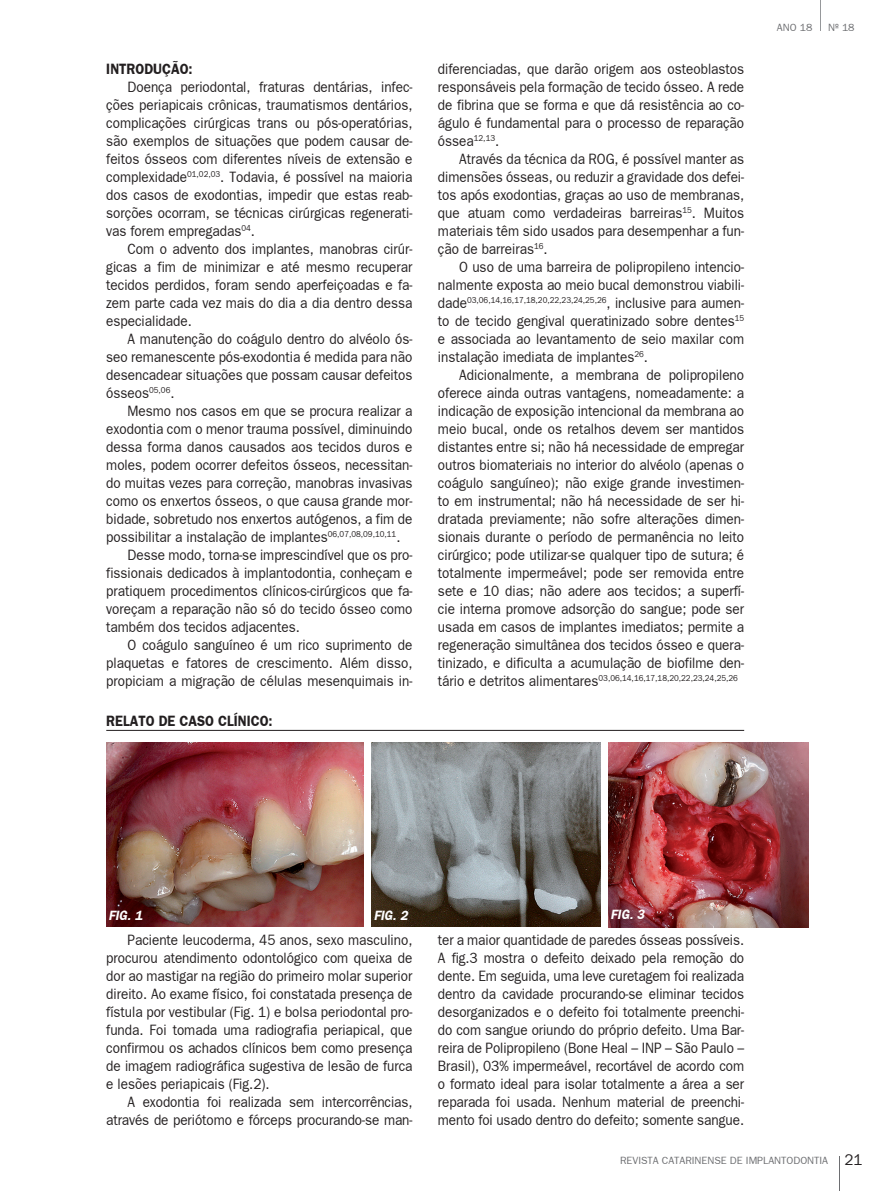
<style>
.page{position:relative;width:893px;height:1191px;background:#fff}
.page>*{position:absolute;margin:0;border:0;box-sizing:border-box;transform-origin:0 0}
.t1{font:15px/18px "Frankfurt Gothic Plain";color:#231f20;text-align:justify;scale:.9 1}
.t2{font:700 15px "Frankfurt Gothic";color:#231f20;scale:.9 1}
.t3{font:italic 700 13.5px "Frankfurt Gothic";color:#fff;scale:.93 1}
.t4{font:10.5px "Frankfurt Gothic Plain";color:#6c6d70}
.t5{font:8.7px "Frankfurt Gothic Plain";color:#231f20;scale:.9 1}
.s1{font-size:15px}
.s2{font-size:15.75px;color:#231f20}
</style>
<div class="page">
<hr style="left:839px;top:1156px;width:1px;height:35px;background:#6d6e71">
<svg style="left:820px;top:0;width:1px;height:31px"></svg>
<hr style="left:106px;top:730px;width:638px;height:1px;background:#231f20">
<img style="left:106px;top:743px;width:258px;height:183px">
<img style="left:372px;top:743px;width:229px;height:183px">
<img style="left:608px;top:743px;width:200px;height:184px">
<p class="t2" style="left:106px;top:60px;width:98px">INTRODUÇÃO:</p>
<p class="t1" style="left:106px;top:78px;width:342px;text-indent:21px">Doença periodontal, fraturas dentárias, infec&shy;ções periapicais crônicas, traumatismos dentários, complicações cirúrgicas trans ou pós-operatórias, são exemplos de situações que podem causar de&shy;feitos ósseos com diferentes níveis de extensão e complexidade<sup>01,02,03</sup>. Todavia, é possível na maioria dos casos de exodontias, impedir que estas reab&shy;sorções ocorram, se técnicas cirúrgicas regenerati&shy;vas forem empregadas<sup>04</sup>.</p>
<p class="t1" style="left:106px;top:240px;width:342px;text-indent:21px">Com o advento dos implantes, manobras cirúr&shy;gicas a fim de minimizar e até mesmo recuperar tecidos perdidos, foram sendo aperfeiçoadas e fa&shy;zem parte cada vez mais do dia a dia dentro dessa especialidade.</p>
<p class="t1" style="left:106px;top:330px;width:342px;text-indent:21px">A manutenção do coágulo dentro do alvéolo ós&shy;seo remanescente pós-exodontia é medida para não desencadear situações que possam causar defeitos ósseos<sup>05,06</sup>.</p>
<p class="t1" style="left:128px;top:402px;width:318px">Mesmo nos casos em que se procura realizar a</p>
<p class="t1" style="left:106px;top:420px;width:342px">exodontia com o menor trauma possível, diminuindo</p>
<p class="t1" style="left:106px;top:438px;width:342px">dessa forma danos causados aos tecidos duros e</p>
<p class="t1" style="left:106px;top:456px;width:342px">moles, podem ocorrer defeitos ósseos, necessitan-</p>
<p class="t1" style="left:106px;top:474px;width:342px">do muitas vezes para correção, manobras invasivas</p>
<p class="t1" style="left:106px;top:492px;width:342px">como os enxertos ósseos, o que causa grande mor-</p>
<p class="t1" style="left:106px;top:510px;width:342px">bidade, sobretudo nos enxertos autógenos, a fim de</p>
<p class="t1" style="left:106px;top:528px;width:328px">possibilitar a instalação de implantes<sup>06,07,08,09,10,11</sup>.</p>
<p class="t1" style="left:128px;top:546px;width:318px">Desse modo, torna-se imprescindível que os pro-</p>
<p class="t1" style="left:106px;top:564px;width:342px">fissionais dedicados à implantodontia, conheçam e</p>
<p class="t1" style="left:106px;top:582px;width:342px">pratiquem procedimentos clínicos-cirúrgicos que fa-</p>
<p class="t1" style="left:106px;top:600px;width:342px">voreçam a reparação não só do tecido ósseo como</p>
<p class="t1" style="left:106px;top:618px;width:216px">também dos tecidos adjacentes.</p>
<p class="t1" style="left:128px;top:636px;width:318px">O coágulo sanguíneo é um rico suprimento de</p>
<p class="t1" style="left:106px;top:654px;width:342px">plaquetas e fatores de crescimento. Além disso,</p>
<p class="t1" style="left:106px;top:672px;width:342px">propiciam a migração de células mesenquimais in-</p>
<p class="t2" style="left:106px;top:711px;width:186px">RELATO DE CASO CLÍNICO:</p>
<p class="t1" style="left:438px;top:60px;width:342px">diferenciadas, que darão origem aos osteoblastos responsáveis pela formação de tecido ósseo. A rede de fibrina que se forma e que dá resistência ao co&shy;águlo é fundamental para o processo de reparação óssea<sup>12,13</sup>.</p>
<p class="t1" style="left:438px;top:150px;width:342px;text-indent:21px">Através da técnica da ROG, é possível manter as dimensões ósseas, ou reduzir a gravidade dos defei&shy;tos após exodontias, graças ao uso de membranas, que atuam como verdadeiras barreiras<sup>15</sup>. Muitos materiais têm sido usados para desempenhar a fun&shy;ção de barreiras<sup>16</sup>.</p>
<p class="t1" style="left:438px;top:258px;width:342px;text-align:right">O uso de uma barreira de polipropileno intencio&shy;nalmente exposta ao meio bucal demonstrou viabili-</p>
<p class="t5" style="left:438px;top:295px;width:342px"><span class="s1">dade</span>03,06,14,16,17,18,20,22,23,24,25,26<span class="s1">, inclusive para aumen-</span></p>
<p class="t1" style="left:438px;top:312px;width:342px">to de tecido gengival queratinizado sobre dentes<sup>15 </sup>e associada ao levantamento de seio maxilar com instalação imediata de implantes<sup>26</sup>.</p>
<p class="t1" style="left:438px;top:366px;width:342px;text-indent:21px">Adicionalmente, a membrana de polipropileno oferece ainda outras vantagens, nomeadamente: a indicação de exposição intencional da membrana ao meio bucal, onde os retalhos devem ser mantidos distantes entre si; não há necessidade de empregar outros biomateriais no interior do alvéolo (apenas o coágulo sanguíneo); não exige grande investimen&shy;to em instrumental; não há necessidade de ser hi&shy;dratada previamente; não sofre alterações dimen&shy;sionais durante o período de permanência no leito cirúrgico; pode utilizar-se qualquer tipo de sutura; é totalmente impermeável; pode ser removida entre sete e 10 dias; não adere aos tecidos; a superfí&shy;cie interna promove adsorção do sangue; pode ser usada em casos de implantes imediatos; permite a regeneração simultânea dos tecidos ósseo e quera&shy;tinizado, e dificulta a acumulação de biofilme den-</p>
<p class="t5" style="left:438px;top:673px;width:335px"><span class="s1">tário e detritos alimentares</span>03,06,14,16,17,18,20,22,23,24,25,26</p>
<p class="t4" style="left:777px;top:22px;width:37px">ANO 18</p>
<p class="t4" style="left:828px;top:22px;width:28px">Nº 18</p>
<p class="t3" style="left:108px;top:907px;width:38px">FIG. 1</p>
<p class="t3" style="left:374px;top:907px;width:38px">FIG. 2</p>
<p class="t3" style="left:611px;top:906px;width:38px">FIG. 3</p>
<p class="t1" style="left:106px;top:930px;width:342px;text-indent:21px">Paciente leucoderma, 45 anos, sexo masculino, procurou atendimento odontológico com queixa de dor ao mastigar na região do primeiro molar superior direito. Ao exame físico, foi constatada presença de fístula por vestibular (Fig. 1) e bolsa periodontal pro&shy;funda. Foi tomada uma radiografia periapical, que confirmou os achados clínicos bem como presença de imagem radiográfica sugestiva de lesão de furca e lesões periapicais (Fig.2).</p>
<p class="t1" style="left:106px;top:1092px;width:342px;text-align:right">A exodontia foi realizada sem intercorrências, através de periótomo e fórceps procurando-se man-</p>
<p class="t1" style="left:438px;top:930px;width:342px">ter a maior quantidade de paredes ósseas possíveis.<br>A fig.3 mostra o defeito deixado pela remoção do dente. Em seguida, uma leve curetagem foi realizada dentro da cavidade procurando-se eliminar tecidos desorganizados e o defeito foi totalmente preenchi&shy;do com sangue oriundo do próprio defeito. Uma Bar&shy;reira de Polipropileno (Bone Heal – INP – São Paulo – Brasil), 03% impermeável, recortável de acordo com o formato ideal para isolar totalmente a área a ser reparada foi usada. Nenhum material de preenchi&shy;mento foi usado dentro do defeito; somente sangue.</p>
<p class="t4" style="left:620px;top:1154px;width:244px">REVISTA CATARINENSE DE IMPLANTODONTIA <span class="s2">21</span></p>
</div>
